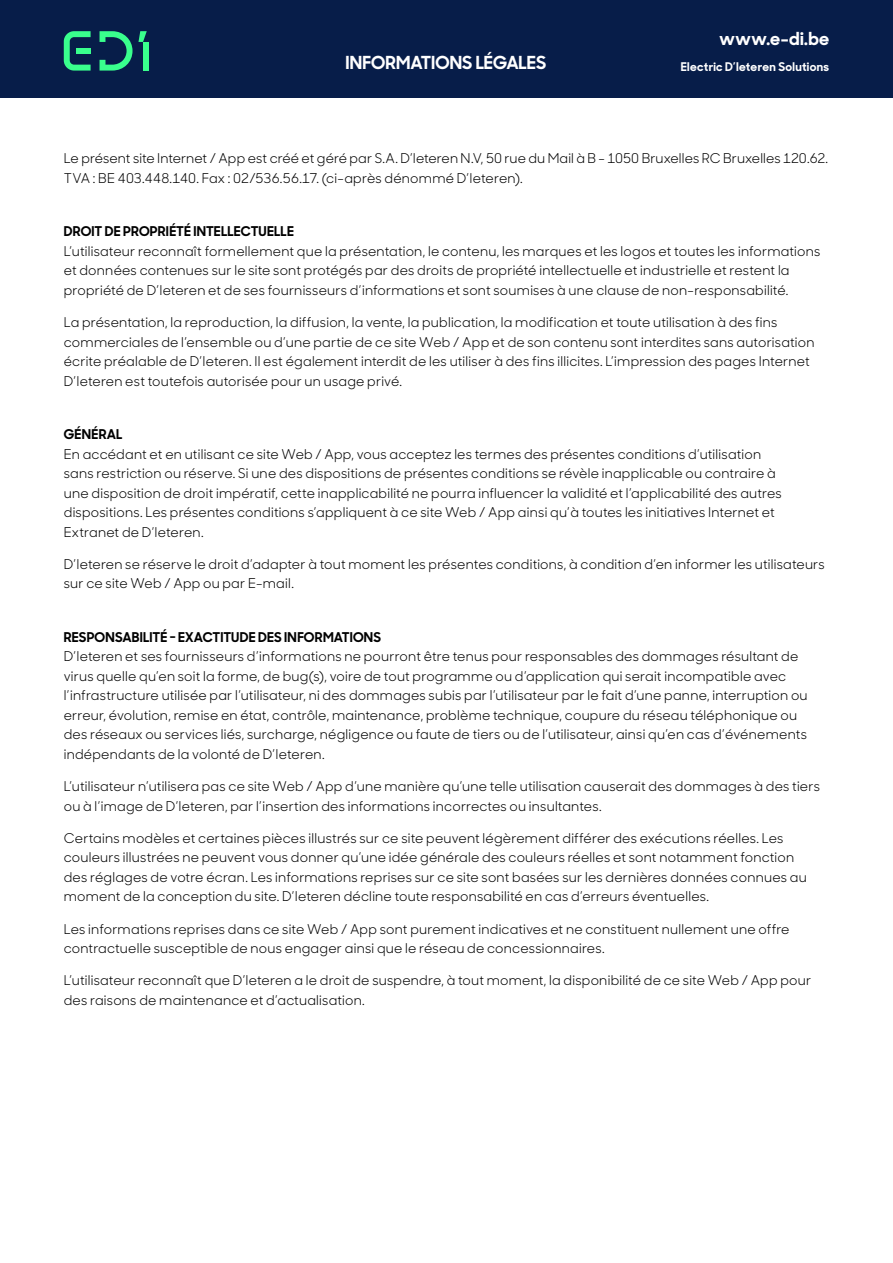
<style>
.page{position:relative;width:893px;height:1263px;background:#fff}
.page>*{position:absolute;margin:0;border:0;box-sizing:border-box;transform-origin:0 0}
.t1{font:700 18px "Sharp Sans No 1";letter-spacing:.005em;color:#fff}
.t2{font:13.5px/19.5px "Sharp Sans No 1";letter-spacing:.015em;color:#000}
.t3{font:700 13.5px "Sharp Sans No 1";letter-spacing:.01em;color:#000}
.t4{font:700 12px "Sharp Sans No 1";letter-spacing:.03em;color:#fff}
</style>
<div class="page">
<div style="left:0;top:0;width:893px;height:98px;background:#071d49"></div>
<svg style="left:100px;top:31px;width:47px;height:40px"></svg>
<div style="left:143px;top:42px;width:6px;height:29px;background:#39ff8d"></div>
<svg style="left:64px;top:31px;width:27px;height:40px"></svg>
<div style="left:76px;top:48px;width:15px;height:6px;background:#39ff8d"></div>
<p class="t1" style="left:345px;top:47px;width:202px">INFORMATIONS LÉGALES</p>
<p class="t1" style="left:719px;top:24px;width:112px">www.e-di.be</p>
<p class="t4" style="left:681px;top:56px;width:150px">Electric D’Ieteren Solutions</p>
<p class="t2" style="left:64px;top:148px;width:766px">Le présent site Internet / App est créé et géré par S.A. D’Ieteren N.V, 50 rue du Mail à B - 1050 Bruxelles RC Bruxelles 120.62.</p>
<p class="t2" style="left:64px;top:167px;width:461px">TVA : BE 403.448.140. Fax : 02/536.56.17. (ci-après dénommé D’Ieteren).</p>
<p class="t3" style="left:64px;top:220px;width:232px">DROIT DE PROPRIÉTÉ INTELLECTUELLE</p>
<p class="t2" style="left:64px;top:240px;width:758px">L’utilisateur reconnaît formellement que la présentation, le contenu, les marques et les logos et toutes les informations et données contenues sur le site sont protégés par des droits de propriété intellectuelle et industrielle et restent la propriété de D’Ieteren et de ses fournisseurs d’informations et sont soumises à une clause de non-responsabilité.</p>
<p class="t2" style="left:64px;top:311px;width:752px">La présentation, la reproduction, la diffusion, la vente, la publication, la modification et toute utilisation à des fins commerciales de l’ensemble ou d’une partie de ce site Web / App et de son contenu sont interdites sans autorisation écrite préalable de D’Ieteren. Il est également interdit de les utiliser à des fins illicites. L’impression des pages Internet D’Ieteren est toutefois autorisée pour un usage privé.</p>
<p class="t3" style="left:64px;top:423px;width:60px">GÉNÉRAL</p>
<p class="t2" style="left:64px;top:443px;width:720px">En accédant et en utilisant ce site Web / App, vous acceptez les termes des présentes conditions d’utilisation sans restriction ou réserve. Si une des dispositions de présentes conditions se révèle inapplicable ou contraire à une disposition de droit impératif, cette inapplicabilité ne pourra influencer la validité et l’applicabilité des autres dispositions. Les présentes conditions s’appliquent à ce site Web / App ainsi qu’à toutes les initiatives Internet et Extranet de D’Ieteren.</p>
<p class="t2" style="left:64px;top:553px;width:763px">D’Ieteren se réserve le droit d’adapter à tout moment les présentes conditions, à condition d’en informer les utilisateurs sur ce site Web / App ou par E-mail.</p>
<p class="t3" style="left:64px;top:626px;width:319px">RESPONSABILITÉ - EXACTITUDE DES INFORMATIONS</p>
<p class="t2" style="left:64px;top:646px;width:745px">D’Ieteren et ses fournisseurs d’informations ne pourront être tenus pour responsables des dommages résultant de virus quelle qu’en soit la forme, de bug(s), voire de tout programme ou d’application qui serait incompatible avec l’infrastructure utilisée par l’utilisateur, ni des dommages subis par l’utilisateur par le fait d’une panne, interruption ou erreur, évolution, remise en état, contrôle, maintenance, problème technique, coupure du réseau téléphonique ou des réseaux ou services liés, surcharge, négligence ou faute de tiers ou de l’utilisateur, ainsi qu’en cas d’événements indépendants de la volonté de D’Ieteren.</p>
<p class="t2" style="left:64px;top:775px;width:758px">L’utilisateur n’utilisera pas ce site Web / App d’une manière qu’une telle utilisation causerait des dommages à des tiers ou à l’image de D’Ieteren, par l’insertion des informations incorrectes ou insultantes.</p>
<p class="t2" style="left:64px;top:827px;width:744px">Certains modèles et certaines pièces illustrés sur ce site peuvent légèrement différer des exécutions réelles. Les couleurs illustrées ne peuvent vous donner qu’une idée générale des couleurs réelles et sont notamment fonction des réglages de votre écran. Les informations reprises sur ce site sont basées sur les dernières données connues au moment de la conception du site. D’Ieteren décline toute responsabilité en cas d’erreurs éventuelles.</p>
<p class="t2" style="left:64px;top:918px;width:727px">Les informations reprises dans ce site Web / App sont purement indicatives et ne constituent nullement une offre contractuelle susceptible de nous engager ainsi que le réseau de concessionnaires.</p>
<p class="t2" style="left:64px;top:970px;width:749px">L’utilisateur reconnaît que D’Ieteren a le droit de suspendre, à tout moment, la disponibilité de ce site Web / App pour des raisons de maintenance et d’actualisation.</p>
</div>
